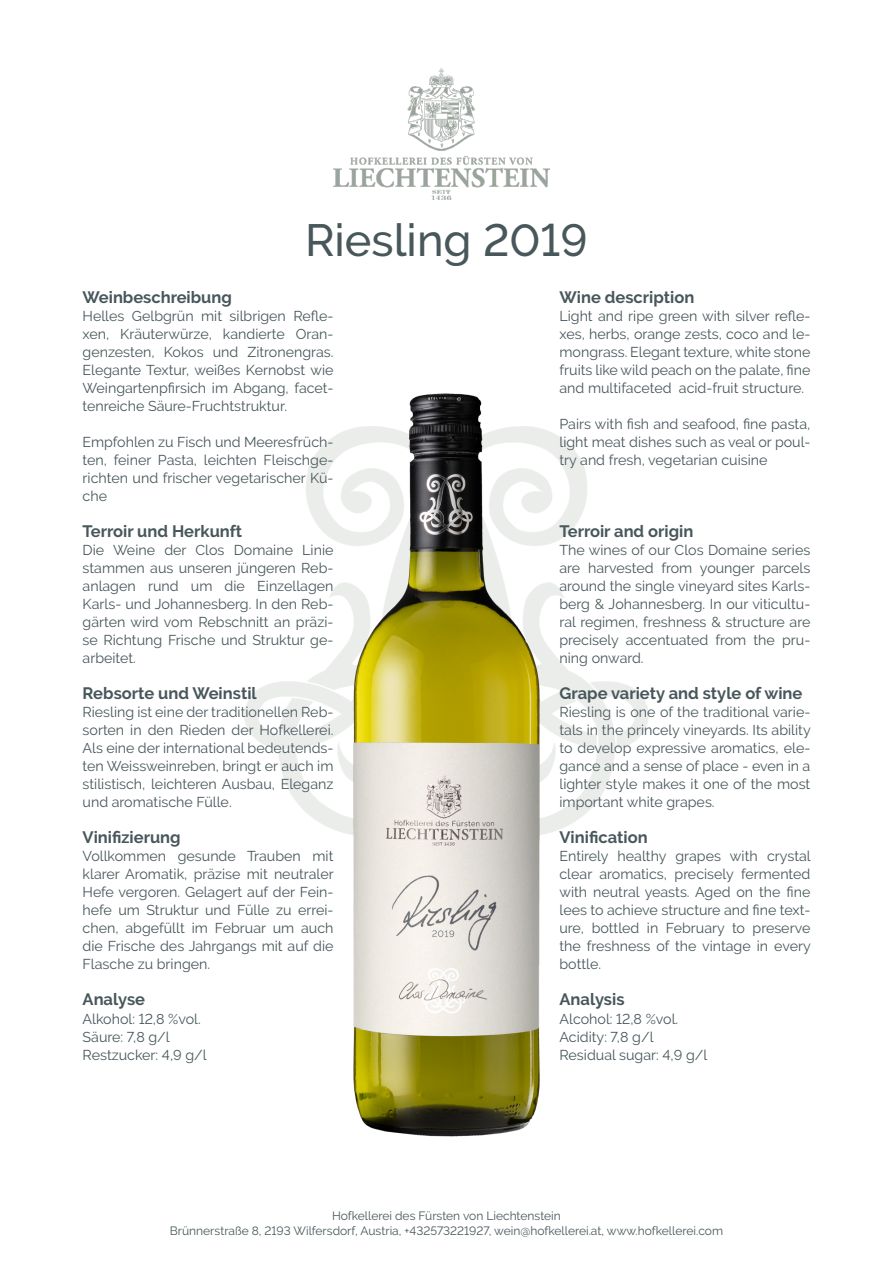
<style>
.page{position:relative;width:893px;height:1263px;background:#fff}
.page>*{position:absolute;margin:0;border:0;box-sizing:border-box;transform-origin:0 0}
.t1{font:500 45px "Raleway";color:#48575a}
.t2{font:700 16.5px "Raleway";color:#48575b}
.t3{font:14.25px/18px "Raleway";color:#48575b;text-align:justify}
.t4{font:12px "Raleway";color:#48575b}
</style>
<div class="page">
<img style="left:333px;top:68px;width:216px;height:131px">
<img style="left:339px;top:393px;width:215px;height:744px">
<p class="t1" style="left:305px;top:214px;width:284px">Riesling 2019</p>
<p class="t2" style="left:83px;top:288px;width:151px">Weinbeschreibung</p>
<p class="t3" style="left:83px;top:307px;width:252px">Helles Gelbgrün mit silbrigen Refle&shy;xen, Kräuterwürze, kandierte Oran&shy;genzesten, Kokos und Zitronengras.<br>Elegante Textur, weißes Kernobst wie Weingartenpfirsich im Abgang, facet&shy;tenreiche Säure-Fruchtstruktur.</p>
<p class="t3" style="left:83px;top:433px;width:252px">Empfohlen zu Fisch und Meeresfrüch&shy;ten, feiner Pasta, leichten Fleischge&shy;richten und frischer vegetarischer Kü&shy;che</p>
<p class="t2" style="left:83px;top:522px;width:161px">Terroir und Herkunft</p>
<p class="t3" style="left:83px;top:541px;width:252px">Die Weine der Clos Domaine Linie stammen aus unseren jüngeren Reb&shy;anlagen rund um die Einzellagen Karls- und Johannesberg. In den Reb&shy;gärten wird vom Rebschnitt an präzi&shy;se Richtung Frische und Struktur ge&shy;arbeitet.</p>
<p class="t2" style="left:83px;top:684px;width:176px">Rebsorte und Weinstil</p>
<p class="t3" style="left:83px;top:703px;width:252px">Riesling ist eine der traditionellen Reb&shy;sorten in den Rieden der Hofkellerei.<br>Als eine der international bedeutends&shy;ten Weissweinreben, bringt er auch im stilistisch, leichteren Ausbau, Eleganz und aromatische Fülle.</p>
<p class="t2" style="left:83px;top:828px;width:100px">Vinifizierung</p>
<p class="t3" style="left:83px;top:847px;width:253px">Vollkommen gesunde Trauben mit klarer Aromatik, präzise mit neutraler Hefe vergoren. Gelagert auf der Fein&shy;hefe um Struktur und Fülle zu errei&shy;chen, abgefüllt im Februar um auch die Frische des Jahrgangs mit auf die Flasche zu bringen.</p>
<p class="t2" style="left:83px;top:990px;width:64px">Analyse</p>
<p class="t3" style="left:83px;top:1009px;width:120px">Alkohol: 12,8 %vol.</p>
<p class="t3" style="left:83px;top:1027px;width:89px">Säure: 7,8 g/l</p>
<p class="t3" style="left:83px;top:1045px;width:126px">Restzucker: 4,9 g/l</p>
<p class="t2" style="left:559px;top:288px;width:136px">Wine description</p>
<p class="t3" style="left:559px;top:307px;width:252px">Light and ripe green with silver refle&shy;xes, herbs, orange zests, coco and le&shy;mongrass. Elegant texture, white stone fruits like wild peach on the palate, fine and multifaceted acid-fruit structure.</p>
<p class="t3" style="left:559px;top:415px;width:252px">Pairs with fish and seafood, fine pasta, light meat dishes such as veal or poul&shy;try and fresh, vegetarian cuisine</p>
<p class="t2" style="left:559px;top:522px;width:135px">Terroir and origin</p>
<p class="t3" style="left:559px;top:541px;width:252px">The wines of our Clos Domaine series are harvested from younger parcels around the single vineyard sites Karls&shy;berg &amp; Johannesberg. In our viticultu&shy;ral regimen, freshness &amp; structure are precisely accentuated from the pru&shy;ning onward.</p>
<p class="t2" style="left:559px;top:684px;width:244px">Grape variety and style of wine</p>
<p class="t3" style="left:559px;top:703px;width:253px">Riesling is one of the traditional varie&shy;tals in the princely vineyards. Its ability to develop expressive aromatics, ele&shy;gance and a sense of place - even in a lighter style makes it one of the most important white grapes.</p>
<p class="t2" style="left:559px;top:828px;width:90px">Vinification</p>
<p class="t3" style="left:559px;top:847px;width:253px">Entirely healthy grapes with crystal clear aromatics, precisely fermented with neutral yeasts. Aged on the fine lees to achieve structure and fine text&shy;ure, bottled in February to preserve the freshness of the vintage in every bottle.</p>
<p class="t2" style="left:559px;top:990px;width:67px">Analysis</p>
<p class="t3" style="left:559px;top:1009px;width:120px">Alcohol: 12,8 %vol.</p>
<p class="t3" style="left:559px;top:1027px;width:96px">Acidity: 7,8 g/l</p>
<p class="t3" style="left:559px;top:1045px;width:149px">Residual sugar: 4,9 g/l</p>
<p class="t4" style="left:332px;top:1209px;width:230px">Hofkellerei des Fürsten von Liechtenstein</p>
<p class="t4" style="left:170px;top:1223px;width:555px">Brünnerstraße 8, 2193 Wilfersdorf, Austria, +432573221927, wein@hofkellerei.at, www.hofkellerei.com</p>
</div>
